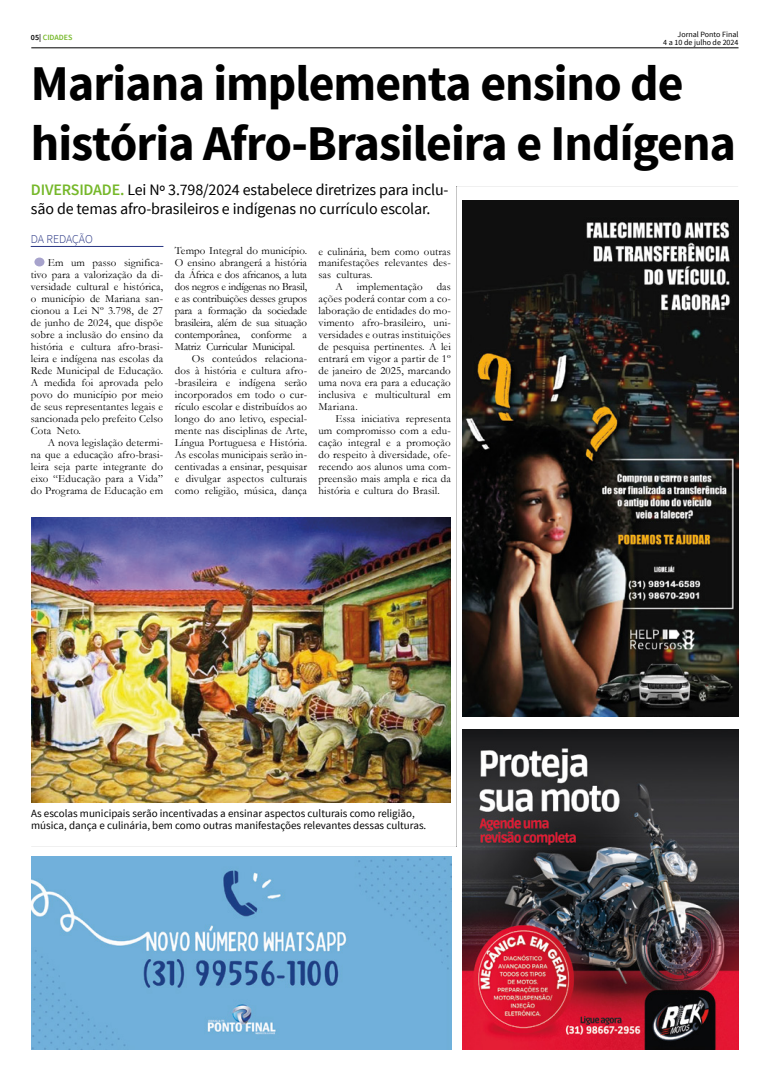
<style>
.page{position:relative;width:766px;height:1078px;background:#fff}
.page>*{position:absolute;margin:0;border:0;box-sizing:border-box;transform-origin:0 0}
.t1{font:700 49.9px/59.8px "Source Sans Pro";letter-spacing:-.02em;color:#000}
.t2{font:16px/19.1px "Source Sans Pro";letter-spacing:-.01em;color:#000}
.t3{font:300 12px "Source Sans Pro";letter-spacing:-.01em;color:#283583}
.t4{font:11px/12px "Garamond";letter-spacing:.01em;color:#000;text-align:justify}
.t5{font:11px/12px "Source Sans Pro";color:#000}
.t6{font:8px/8px "Source Sans Pro";color:#000;text-align:right}
.t7{font:600 8px "Source Sans Pro";color:#76b82a}
.s1{color:#000}
.s2{font-weight:600;color:#76b82a}
</style>
<div class="page">
<hr style="left:31px;top:48px;width:707px;height:1px;background:#000">
<img style="left:462px;top:729px;width:276px;height:320px">
<hr style="left:456px;top:186px;width:1px;height:660px;background:#c6c6c6">
<hr style="left:456px;top:186px;width:282px;height:1px;background:#c6c6c6">
<img style="left:462px;top:200px;width:276px;height:516px">
<hr style="left:31px;top:246px;width:132px;height:1px;background:#283583">
<div style="left:34px;top:257px;width:10px;height:9px;background:#a7a3cc;border-radius:50%"></div>
<img style="left:31px;top:518px;width:419px;height:284px">
<img style="left:31px;top:856px;width:420px;height:193px">
<svg style="left:31px;top:846px;width:426px;height:1px"></svg>
<p class="t7" style="left:31px;top:32px;width:43px"><span class="s1">05|</span> CIDADES</p>
<p class="t6" style="left:663px;top:31px;width:77px">Jornal Ponto Final<br>4 a 10 de julho de 2024</p>
<h1 class="t1" style="left:31px;top:56px;width:706px">Mariana implementa ensino de história Afro-Brasileira e Indígena</h1>
<h2 class="t2" style="left:31px;top:180px;width:419px"><span class="s2">DIVERSIDADE.</span> Lei Nº 3.798/2024 estabelece diretrizes para inclu&shy;são de temas afro-brasileiros e indígenas no currículo escolar.</h2>
<p class="t3" style="left:31px;top:231px;width:63px">DA REDAÇÃO</p>
<p class="t4" style="left:31px;top:257px;width:134px;text-indent:17px">Em um passo significa&shy;tivo para a valorização da di&shy;versidade cultural e histórica, o município de Mariana san&shy;cionou a Lei Nº 3.798, de 27 de junho de 2024, que dispõe sobre a inclusão do ensino da história e cultura afro-brasi&shy;leira e indígena nas escolas da Rede Municipal de Educação.<br>A medida foi aprovada pelo povo do município por meio de seus representantes legais e sancionada pelo prefeito Celso Cota Neto.</p>
<p class="t4" style="left:31px;top:436px;width:134px;text-indent:17px">A nova legislação determi&shy;na que a educação afro-brasi&shy;leira seja parte integrante do eixo “Educação para a Vida” do Programa de Educação em</p>
<p class="t4" style="left:175px;top:245px;width:134px">Tempo Integral do município.<br>O ensino abrangerá a história da África e dos africanos, a luta dos negros e indígenas no Brasil, e as contribuições desses grupos para a formação da sociedade brasileira, além de sua situação contemporânea, conforme a Matriz Curricular Municipal.</p>
<p class="t4" style="left:175px;top:352px;width:134px;text-indent:17px">Os conteúdos relaciona&shy;dos à história e cultura afro--brasileira e indígena serão incorporados em todo o cur&shy;rículo escolar e distribuídos ao longo do ano letivo, especial&shy;mente nas disciplinas de Arte, Língua Portuguesa e História.<br>As escolas municipais serão in&shy;centivadas a ensinar, pesquisar e divulgar aspectos culturais como religião, música, dança</p>
<p class="t4" style="left:318px;top:245px;width:134px">e culinária, bem como outras</p>
<p class="t4" style="left:318px;top:257px;width:134px">manifestações relevantes des-</p>
<p class="t4" style="left:318px;top:269px;width:56px">sas culturas.</p>
<p class="t4" style="left:335px;top:280px;width:9px">A</p>
<p class="t4" style="left:357px;top:280px;width:67px">implementação</p>
<p class="t4" style="left:318px;top:280px;width:134px;text-indent:118px">das ações poderá contar com a co&shy;laboração de entidades do mo&shy;vimento afro-brasileiro, uni&shy;versidades e outras instituições de pesquisa pertinentes. A lei entrará em vigor a partir de 1º de janeiro de 2025, marcando uma nova era para a educação inclusiva e multicultural em Mariana.</p>
<p class="t4" style="left:318px;top:412px;width:134px;text-indent:17px">Essa iniciativa representa um compromisso com a edu&shy;cação integral e a promoção do respeito à diversidade, ofe&shy;recendo aos alunos uma com&shy;preensão mais ampla e rica da história e cultura do Brasil.</p>
<p class="t5" style="left:31px;top:807px;width:396px">As escolas municipais serão incentivadas a ensinar aspectos culturais como religião, música, dança e culinária, bem como outras manifestações relevantes dessas culturas.</p>
</div>
